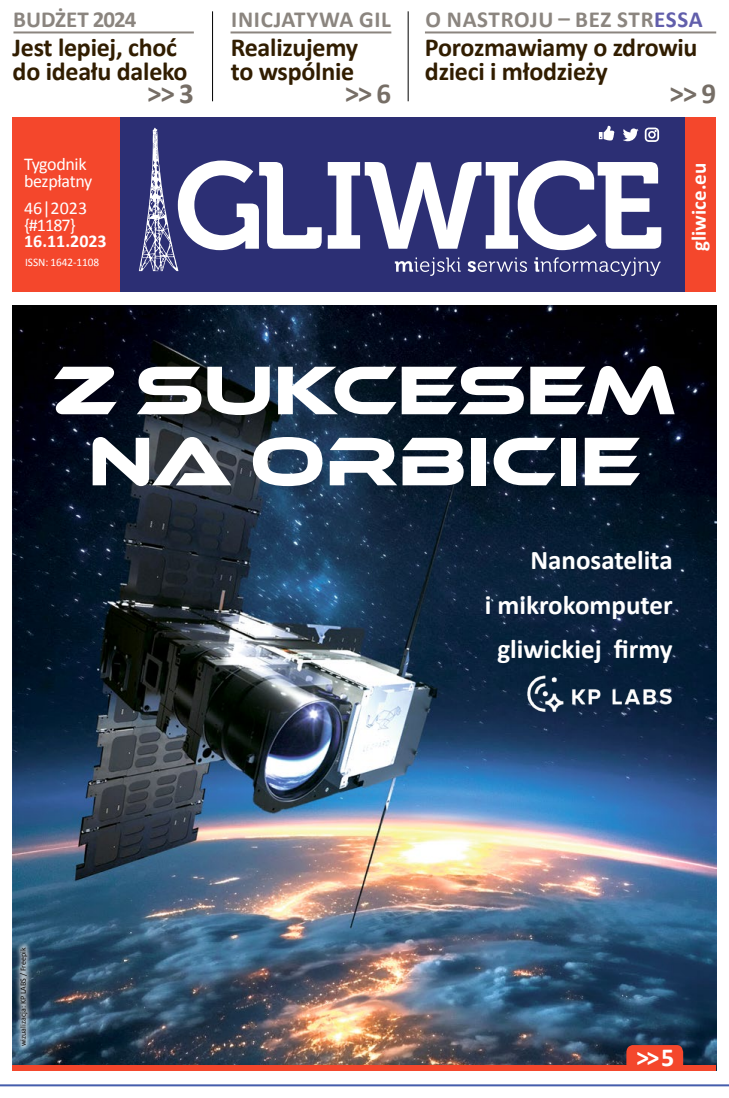
<style>
.page{position:relative;width:729px;height:1098px;background:#fff}
.page>*{position:absolute;margin:0;border:0;box-sizing:border-box;transform-origin:0 0}
.t1{font:71px/71px "Ethnocentric Rg";color:#fff;text-align:center}
.t2{font:700 29px "Calibri";color:#766e66}
.t3{font:700 27px/44.6px "Calibri";color:#fff;text-align:right}
.t4{font:700 26px/24px "Calibri";letter-spacing:-.01em;color:#311d00}
.t5{font:700 26px "Calibri";color:#fff}
.t6{font:700 23px "Calibri";letter-spacing:.02em;color:#8b857f}
.t7{font:700 23px "Calibri";letter-spacing:-.005em;color:#8b857f}
.t8{font:700 21px "Calibri";color:#fff}
.t9{font:18px/17px "Calibri";letter-spacing:-.02em;color:#fff}
.t10{font:18px/17px "Calibri";color:#fff}
.t11{font:700 18px "Calibri";color:#fff}
.t12{font:11.5px "Calibri";letter-spacing:-.005em;color:#fff}
.t13{font:8px "Calibri";color:#000}
.s1{color:#615eab}
</style>
<div class="page">
<hr style="left:0;top:1083px;width:729px;height:2px;background:#455dac">
<div style="left:99px;top:117px;width:589px;height:174px;background:#2c2f74"></div>
<div style="left:685px;top:117px;width:31px;height:174px;background:#f4472c"></div>
<svg style="left:395px;top:257px;width:65px;height:19px"></svg>
<svg style="left:467px;top:257px;width:60px;height:15px"></svg>
<svg style="left:534px;top:257px;width:126px;height:19px"></svg>
<svg style="left:598px;top:125px;width:16px;height:15px"></svg>
<svg style="left:623px;top:128px;width:15px;height:13px"></svg>
<svg style="left:644px;top:127px;width:15px;height:15px"></svg>
<svg style="left:328px;top:160px;width:333px;height:90px"></svg>
<svg style="left:139px;top:128px;width:182px;height:143px"></svg>
<div style="left:13px;top:117px;width:107px;height:174px;background:#f4472c"></div>
<img style="left:13px;top:305px;width:703px;height:759px">
<hr style="left:212px;top:11px;width:1px;height:90px;background:#000">
<hr style="left:407px;top:11px;width:1px;height:90px;background:#000">
<hr style="left:230px;top:31px;width:161px;height:2px;background:#8b857f">
<hr style="left:425px;top:31px;width:291px;height:2px;background:#8b857f">
<hr style="left:13px;top:31px;width:181px;height:2px;background:#8b857f">
<div style="left:13px;top:1064px;width:703px;height:5px;background:#f4472c"></div>
<svg style="left:626px;top:1044px;width:57px;height:21px"></svg>
<div style="left:14px;top:940px;width:19px;height:111px;background:#fff;opacity:.75"></div>
<img style="left:513px;top:667px;width:164px;height:61px">
<p class="t7" style="left:13px;top:4px;width:125px">BUDŻET 2024</p>
<p class="t6" style="left:231px;top:4px;width:161px">INICJATYWA GIL</p>
<p class="t6" style="left:425px;top:4px;width:278px">O NASTROJU – BEZ STR<span class="s1">ESSA</span></p>
<p class="t4" style="left:13px;top:35px;width:176px">Jest lepiej, choć do ideału daleko</p>
<p class="t4" style="left:231px;top:35px;width:129px">Realizujemy to wspólnie</p>
<p class="t4" style="left:425px;top:35px;width:274px">Porozmawiamy o zdrowiu dzieci i młodzieży</p>
<p class="t2" style="left:147px;top:74px;width:48px">&gt;&gt; 3</p>
<p class="t2" style="left:344px;top:75px;width:48px">&gt;&gt; 6</p>
<p class="t2" style="left:669px;top:75px;width:48px">&gt;&gt; 9</p>
<p class="t9" style="left:24px;top:156px;width:70px">Tygodnik bezpłatny</p>
<p class="t10" style="left:24px;top:199px;width:65px">46|2023 {#1187}</p>
<p class="t11" style="left:24px;top:229px;width:84px">16.11.2023</p>
<p class="t12" style="left:25px;top:255px;width:76px">ISSN: 1642-1108</p>
<p class="t8" style="left:685px;top:251px;width:89px;rotate:-90deg">gliwice.eu</p>
<h1 class="t1" style="left:53px;top:354px;width:623px">Z SUKCESEM<br>NA ORBICIE</h1>
<p class="t3" style="left:484px;top:537px;width:189px">Nanosatelita<br>i mikrokomputer gliwickiej firmy</p>
<p class="t13" style="left:18px;top:1046px;width:101px;rotate:-90deg">wizualizacja: KP LABS / Freepik</p>
<p class="t5" style="left:636px;top:1040px;width:40px">&gt;&gt; 5</p>
</div>
